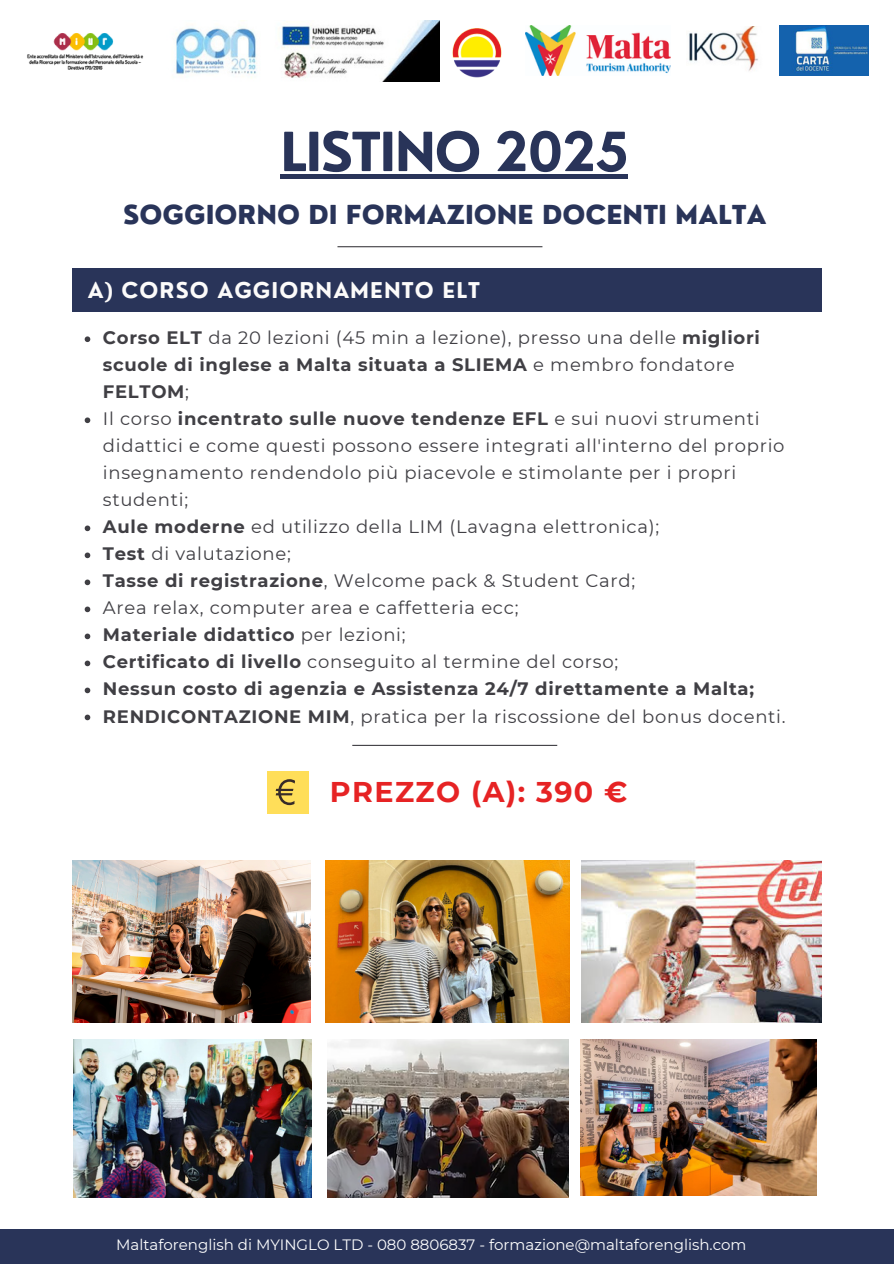
<style>
.page{position:relative;width:894px;height:1264px;background:#fff}
.page>*{position:absolute;margin:0;border:0;box-sizing:border-box;transform-origin:0 0}
.t1{font:700 52.5px "Nourd";letter-spacing:-.03em;color:#293459}
.t2{font:700 28.5px "Montserrat";letter-spacing:.05em;color:#e62324}
.t3{font:800 25.5px "Nourd";color:#293459}
.t4{font:700 21.15px "Nourd";letter-spacing:.05em;color:#fcfbfa}
.t5{font:18px/27px "Montserrat";letter-spacing:.04em;color:#403f44}
.t6{font:700 18px "Montserrat";letter-spacing:.04em;color:#403f44}
.t7{font:15px "Montserrat";color:#fff}
.s1{font-weight:700}
.s2{font-weight:400}
</style>
<div class="page">
<div style="left:0;top:1228px;width:893px;height:35px;background:#293459"></div>
<div style="left:72px;top:269px;width:749px;height:43px;background:#293459"></div>
<div style="left:267px;top:770px;width:41px;height:43px;background:#ffde59"></div>
<img style="left:452px;top:28px;width:49px;height:50px">
<hr style="left:337px;top:246px;width:205px;height:1px;background:#403f44">
<img style="left:779px;top:26px;width:89px;height:49px">
<img style="left:689px;top:27px;width:69px;height:44px">
<img style="left:175px;top:21px;width:264px;height:60px">
<img style="left:525px;top:26px;width:145px;height:49px">
<img style="left:27px;top:33px;width:117px;height:37px">
<svg style="left:275px;top:779px;width:20px;height:26px"></svg>
<div style="left:280px;top:174px;width:347px;height:5px;background:#293459"></div>
<svg style="left:85px;top:336px;width:5px;height:6px"></svg>
<svg style="left:85px;top:417px;width:5px;height:6px"></svg>
<svg style="left:85px;top:525px;width:5px;height:6px"></svg>
<svg style="left:85px;top:552px;width:5px;height:6px"></svg>
<svg style="left:85px;top:579px;width:5px;height:6px"></svg>
<svg style="left:85px;top:606px;width:5px;height:6px"></svg>
<svg style="left:85px;top:633px;width:5px;height:6px"></svg>
<svg style="left:85px;top:660px;width:5px;height:6px"></svg>
<svg style="left:85px;top:687px;width:5px;height:6px"></svg>
<svg style="left:85px;top:714px;width:5px;height:6px"></svg>
<img style="left:325px;top:860px;width:244px;height:162px">
<img style="left:72px;top:860px;width:239px;height:162px">
<img style="left:581px;top:860px;width:240px;height:162px">
<hr style="left:352px;top:744px;width:205px;height:2px;background:#403f44">
<img style="left:580px;top:1039px;width:235px;height:156px">
<img style="left:328px;top:1039px;width:240px;height:158px">
<img style="left:74px;top:1039px;width:237px;height:158px">
<p class="t1" style="left:280px;top:119px;width:350px">LISTINO 2025</p>
<p class="t3" style="left:123px;top:198px;width:644px">SOGGIORNO DI FORMAZIONE DOCENTI MALTA</p>
<p class="t4" style="left:88px;top:277px;width:394px">A) CORSO AGGIORNAMENTO ELT</p>
<p class="t5" style="left:103px;top:324px;width:658px"><span class="s1">Corso ELT</span> da 20 lezioni (45 min a lezione), presso una delle <span class="s1">migliori scuole di inglese a Malta situata a SLIEMA</span> e membro fondatore<br><span class="s1">FELTOM</span>;</p>
<h1 class="t5" style="left:103px;top:405px;width:683px">Il corso <span class="s1">incentrato sulle nuove tendenze EFL</span> e sui nuovi strumenti didattici e come questi possono essere integrati all'interno del proprio insegnamento rendendolo più piacevole e stimolante per i propri studenti;</h1>
<h3 class="t5" style="left:103px;top:513px;width:557px"><span class="s1">Aule moderne</span> ed utilizzo della LIM (Lavagna elettronica);</h3>
<p class="t5" style="left:103px;top:540px;width:189px"><span class="s1">Test</span> di valutazione;</p>
<h4 class="t5" style="left:103px;top:567px;width:533px"><span class="s1">Tasse di registrazione</span>, Welcome pack &amp; Student Card;</h4>
<p class="t5" style="left:103px;top:594px;width:417px">Area relax, computer area e caffetteria ecc;</p>
<p class="t6" style="left:103px;top:624px;width:304px">Materiale didattico <span class="s2">per lezioni;</span></p>
<p class="t5" style="left:103px;top:648px;width:516px"><span class="s1">Certificato di livello</span> conseguito al termine del corso;</p>
<p class="t6" style="left:103px;top:678px;width:652px">Nessun costo di agenzia e Assistenza 24/7 direttamente a Malta;</p>
<p class="t5" style="left:103px;top:702px;width:684px"><span class="s1">RENDICONTAZIONE MIM</span>, pratica per la riscossione del bonus docenti.</p>
<p class="t2" style="left:330px;top:774px;width:299px">PREZZO (A): 390 €</p>
<p class="t7" style="left:116px;top:1235px;width:631px">Maltaforenglish di MYINGLO LTD - 080 8806837 - formazione@maltaforenglish.com</p>
</div>
